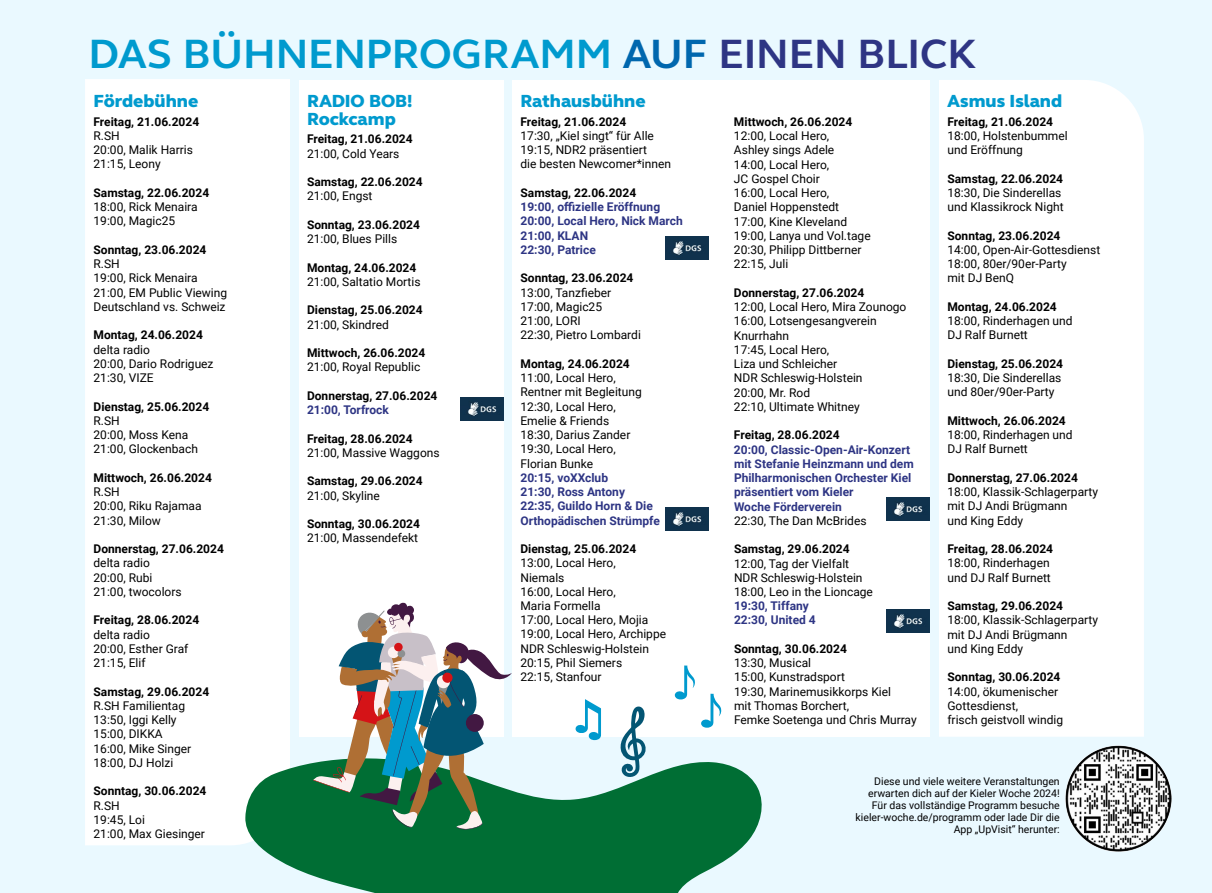
<style>
.page{position:relative;width:1212px;height:893px;background:#eaf9ff}
.page>*{position:absolute;margin:0;border:0;box-sizing:border-box;transform-origin:0 0}
.t1{font:700 42px "FS Elliot Pro";color:#009ace}
.t2{font:800 18px/17.7px "FS Elliot Pro";color:#009ace}
.t3{font:12px/14.2px "Roboto";color:#000}
.t4{font:700 12px "Roboto";color:#000}
.t5{font:700 12px/14.2px "Roboto";color:#2e3584}
.t6{font:10.5px/12px "Roboto";color:#000;text-align:right}
.s1{color:#0067ae}
.s2{color:#2e3584}
</style>
<div class="page">
<div style="left:939px;top:80px;width:205px;height:657px;background:#fff"></div>
<div style="left:512px;top:80px;width:417px;height:657px;background:#fff"></div>
<div style="left:298px;top:80px;width:205px;height:657px;background:#fff"></div>
<div style="left:85px;top:79px;width:205px;height:766px;background:#fff"></div>
<img style="left:666px;top:236px;width:42px;height:24px">
<img style="left:666px;top:507px;width:42px;height:24px">
<img style="left:461px;top:397px;width:42px;height:24px">
<img style="left:887px;top:497px;width:42px;height:24px">
<img style="left:887px;top:609px;width:42px;height:24px">
<img style="left:1065px;top:745px;width:106px;height:107px;border-radius:53px">
<svg style="left:245px;top:754px;width:517px;height:139px;fill:#006e34"></svg>
<svg style="left:620px;top:706px;width:27px;height:73px"></svg>
<svg style="left:575px;top:699px;width:26px;height:42px"></svg>
<svg style="left:675px;top:665px;width:47px;height:63px"></svg>
<svg style="left:313px;top:603px;width:199px;height:227px"></svg>
<div style="left:442px;top:672px;width:11px;height:11px;background:#d51317;border-radius:50%"></div>
<h1 class="t1" style="left:89px;top:26px;width:889px">DAS BÜHNENPROGRAMM <span class="s1">AUF</span> <span class="s2">EINEN BLICK</span></h1>
<h2 class="t2" style="left:94px;top:92px;width:106px">Fördebühne</h2>
<p class="t4" style="left:94px;top:113px;width:107px">Freitag, 21.06.2024</p>
<p class="t3" style="left:94px;top:128px;width:101px">R.SH<br>20:00, Malik Harris<br>21:15, Leony</p>
<p class="t4" style="left:94px;top:184px;width:117px">Samstag, 22.06.2024</p>
<p class="t3" style="left:94px;top:199px;width:106px">18:00, Rick Menaira<br>19:00, Magic25</p>
<p class="t4" style="left:94px;top:241px;width:114px">Sonntag, 23.06.2024</p>
<p class="t3" style="left:94px;top:256px;width:135px">R.SH<br>19:00, Rick Menaira<br>21:00, EM Public Viewing<br>Deutschland vs. Schweiz</p>
<p class="t4" style="left:94px;top:327px;width:111px">Montag, 24.06.2024</p>
<p class="t3" style="left:94px;top:342px;width:122px">delta radio<br>20:00, Dario Rodriguez<br>21:30, VIZE</p>
<p class="t4" style="left:94px;top:398px;width:117px">Dienstag, 25.06.2024</p>
<p class="t3" style="left:94px;top:413px;width:106px">R.SH<br>20:00, Moss Kena<br>21:00, Glockenbach</p>
<p class="t4" style="left:94px;top:469px;width:120px">Mittwoch, 26.06.2024</p>
<p class="t3" style="left:94px;top:484px;width:110px">R.SH<br>20:00, Riku Rajamaa<br>21:30, Milow</p>
<p class="t4" style="left:94px;top:540px;width:132px">Donnerstag, 27.06.2024</p>
<p class="t3" style="left:94px;top:555px;width:90px">delta radio<br>20:00, Rubi<br>21:00, twocolors</p>
<p class="t4" style="left:94px;top:612px;width:107px">Freitag, 28.06.2024</p>
<p class="t3" style="left:94px;top:627px;width:96px">delta radio<br>20:00, Esther Graf<br>21:15, Elif</p>
<p class="t4" style="left:94px;top:683px;width:117px">Samstag, 29.06.2024</p>
<p class="t3" style="left:94px;top:698px;width:99px">R.SH Familientag<br>13:50, Iggi Kelly<br>15:00, DIKKA<br>16:00, Mike Singer<br>18:00, DJ Holzi</p>
<p class="t4" style="left:94px;top:783px;width:114px">Sonntag, 30.06.2024</p>
<p class="t3" style="left:94px;top:798px;width:113px">R.SH<br>19:45, Loi<br>21:00, Max Giesinger</p>
<h2 class="t2" style="left:307px;top:92px;width:107px">RADIO BOB!<br>Rockcamp</h2>
<p class="t4" style="left:307px;top:131px;width:107px">Freitag, 21.06.2024</p>
<p class="t3" style="left:307px;top:146px;width:94px">21:00, Cold Years</p>
<p class="t4" style="left:307px;top:173px;width:117px">Samstag, 22.06.2024</p>
<p class="t3" style="left:307px;top:188px;width:67px">21:00, Engst</p>
<p class="t4" style="left:307px;top:216px;width:114px">Sonntag, 23.06.2024</p>
<p class="t3" style="left:307px;top:231px;width:92px">21:00, Blues Pills</p>
<p class="t4" style="left:307px;top:259px;width:111px">Montag, 24.06.2024</p>
<p class="t3" style="left:307px;top:274px;width:115px">21:00, Saltatio Mortis</p>
<p class="t4" style="left:307px;top:302px;width:117px">Dienstag, 25.06.2024</p>
<p class="t3" style="left:307px;top:317px;width:83px">21:00, Skindred</p>
<p class="t4" style="left:307px;top:344px;width:120px">Mittwoch, 26.06.2024</p>
<p class="t3" style="left:307px;top:359px;width:115px">21:00, Royal Republic</p>
<p class="t4" style="left:307px;top:387px;width:132px">Donnerstag, 27.06.2024</p>
<p class="t5" style="left:307px;top:402px;width:83px">21:00, Torfrock</p>
<p class="t4" style="left:307px;top:430px;width:107px">Freitag, 28.06.2024</p>
<p class="t3" style="left:307px;top:445px;width:134px">21:00, Massive Waggons</p>
<p class="t4" style="left:307px;top:473px;width:117px">Samstag, 29.06.2024</p>
<p class="t3" style="left:307px;top:488px;width:74px">21:00, Skyline</p>
<p class="t4" style="left:307px;top:515px;width:114px">Sonntag, 30.06.2024</p>
<p class="t3" style="left:307px;top:530px;width:113px">21:00, Massendefekt</p>
<h2 class="t2" style="left:520px;top:92px;width:126px">Rathausbühne</h2>
<p class="t4" style="left:520px;top:113px;width:107px">Freitag, 21.06.2024</p>
<p class="t3" style="left:520px;top:128px;width:152px">17:30, „Kiel singt“ für Alle<br>19:15, NDR2 präsentiert<br>die besten Newcomer*innen</p>
<p class="t4" style="left:520px;top:184px;width:117px">Samstag, 22.06.2024</p>
<p class="t5" style="left:520px;top:199px;width:164px">19:00, offizielle Eröffnung<br>20:00, Local Hero, Nick March<br>21:00, KLAN</p>
<p class="t5" style="left:520px;top:242px;width:77px">22:30, Patrice</p>
<p class="t4" style="left:520px;top:270px;width:114px">Sonntag, 23.06.2024</p>
<p class="t3" style="left:520px;top:285px;width:122px">13:00, Tanzfieber<br>17:00, Magic25<br>21:00, LORI<br>22:30, Pietro Lombardi</p>
<p class="t4" style="left:520px;top:355px;width:111px">Montag, 24.06.2024</p>
<p class="t3" style="left:520px;top:370px;width:123px">11:00, Local Hero,<br>Rentner mit Begleitung<br>12:30, Local Hero,<br>Emelie &amp; Friends<br>18:30, Darius Zander<br>19:30, Local Hero,<br>Florian Bunke</p>
<p class="t5" style="left:520px;top:470px;width:141px">20:15, voXXclub<br>21:30, Ross Antony<br>22:35, Guildo Horn &amp; Die<br>Orthopädischen Strümpfe</p>
<p class="t4" style="left:520px;top:540px;width:117px">Dienstag, 25.06.2024</p>
<p class="t3" style="left:520px;top:555px;width:147px">13:00, Local Hero,<br>Niemals<br>16:00, Local Hero,<br>Maria Formella<br>17:00, Local Hero, Mojia<br>19:00, Local Hero, Archippe<br>NDR Schleswig-Holstein<br>20:15, Phil Siemers<br>22:15, Stanfour</p>
<p class="t4" style="left:734px;top:113px;width:120px">Mittwoch, 26.06.2024</p>
<p class="t3" style="left:734px;top:128px;width:138px">12:00, Local Hero,<br>Ashley sings Adele<br>14:00, Local Hero,<br>JC Gospel Choir<br>16:00, Local Hero,<br>Daniel Hoppenstedt<br>17:00, Kine Kleveland<br>19:00, Lanya und Vol.tage<br>20:30, Philipp Dittberner<br>22:15, Juli</p>
<p class="t4" style="left:734px;top:284px;width:132px">Donnerstag, 27.06.2024</p>
<p class="t3" style="left:734px;top:299px;width:174px">12:00, Local Hero, Mira Zounogo<br>16:00, Lotsengesangverein<br>Knurrhahn<br>17:45, Local Hero,<br>Liza und Schleicher<br>NDR Schleswig-Holstein<br>20:00, Mr. Rod<br>22:10, Ultimate Whitney</p>
<p class="t4" style="left:734px;top:427px;width:107px">Freitag, 28.06.2024</p>
<p class="t5" style="left:734px;top:442px;width:181px">20:00, Classic-Open-Air-Konzert mit Stefanie Heinzmann und dem<br>Philharmonischen Orchester Kiel präsentiert vom Kieler<br>Woche Förderverein</p>
<p class="t3" style="left:734px;top:513px;width:134px">22:30, The Dan McBrides</p>
<p class="t4" style="left:734px;top:541px;width:117px">Samstag, 29.06.2024</p>
<p class="t3" style="left:734px;top:556px;width:140px">12:00, Tag der Vielfalt<br>NDR Schleswig-Holstein<br>18:00, Leo in the Lioncage</p>
<p class="t5" style="left:734px;top:598px;width:83px">19:30, Tiffany<br>22:30, United 4</p>
<p class="t4" style="left:734px;top:640px;width:114px">Sonntag, 30.06.2024</p>
<p class="t3" style="left:734px;top:655px;width:184px">13:30, Musical<br>15:00, Kunstradsport<br>19:30, Marinemusikkorps Kiel<br>mit Thomas Borchert,<br>Femke Soetenga und Chris Murray</p>
<h2 class="t2" style="left:947px;top:92px;width:116px">Asmus Island</h2>
<p class="t4" style="left:947px;top:113px;width:107px">Freitag, 21.06.2024</p>
<p class="t3" style="left:947px;top:128px;width:122px">18:00, Holstenbummel und Eröffnung</p>
<p class="t4" style="left:947px;top:170px;width:117px">Samstag, 22.06.2024</p>
<p class="t3" style="left:947px;top:185px;width:118px">18:30, Die Sinderellas und Klassikrock Night</p>
<p class="t4" style="left:947px;top:227px;width:114px">Sonntag, 23.06.2024</p>
<p class="t3" style="left:947px;top:242px;width:154px">14:00, Open-Air-Gottesdienst<br>18:00, 80er/90er-Party<br>mit DJ BenQ</p>
<p class="t4" style="left:947px;top:298px;width:111px">Montag, 24.06.2024</p>
<p class="t3" style="left:947px;top:313px;width:127px">18:00, Rinderhagen und<br>DJ Ralf Burnett</p>
<p class="t4" style="left:947px;top:355px;width:117px">Dienstag, 25.06.2024</p>
<p class="t3" style="left:947px;top:370px;width:115px">18:30, Die Sinderellas und 80er/90er-Party</p>
<p class="t4" style="left:947px;top:412px;width:120px">Mittwoch, 26.06.2024</p>
<p class="t3" style="left:947px;top:427px;width:127px">18:00, Rinderhagen und<br>DJ Ralf Burnett</p>
<p class="t4" style="left:947px;top:469px;width:132px">Donnerstag, 27.06.2024</p>
<p class="t3" style="left:947px;top:484px;width:152px">18:00, Klassik-Schlagerparty mit DJ Andi Brügmann<br>und King Eddy</p>
<p class="t4" style="left:947px;top:540px;width:107px">Freitag, 28.06.2024</p>
<p class="t3" style="left:947px;top:555px;width:105px">18:00, Rinderhagen und DJ Ralf Burnett</p>
<p class="t4" style="left:947px;top:597px;width:117px">Samstag, 29.06.2024</p>
<p class="t3" style="left:947px;top:612px;width:152px">18:00, Klassik-Schlagerparty mit DJ Andi Brügmann<br>und King Eddy</p>
<p class="t4" style="left:947px;top:669px;width:114px">Sonntag, 30.06.2024</p>
<p class="t3" style="left:947px;top:684px;width:117px">14:00, ökumenischer<br>Gottesdienst,<br>frisch geistvoll windig</p>
<p class="t6" style="left:855px;top:775px;width:206px">Diese und viele weitere Veranstaltungen erwarten dich auf der Kieler Woche 2024!<br>Für das vollständige Programm besuche kieler-woche.de/programm oder lade Dir die App „UpVisit“ herunter:</p>
</div>
